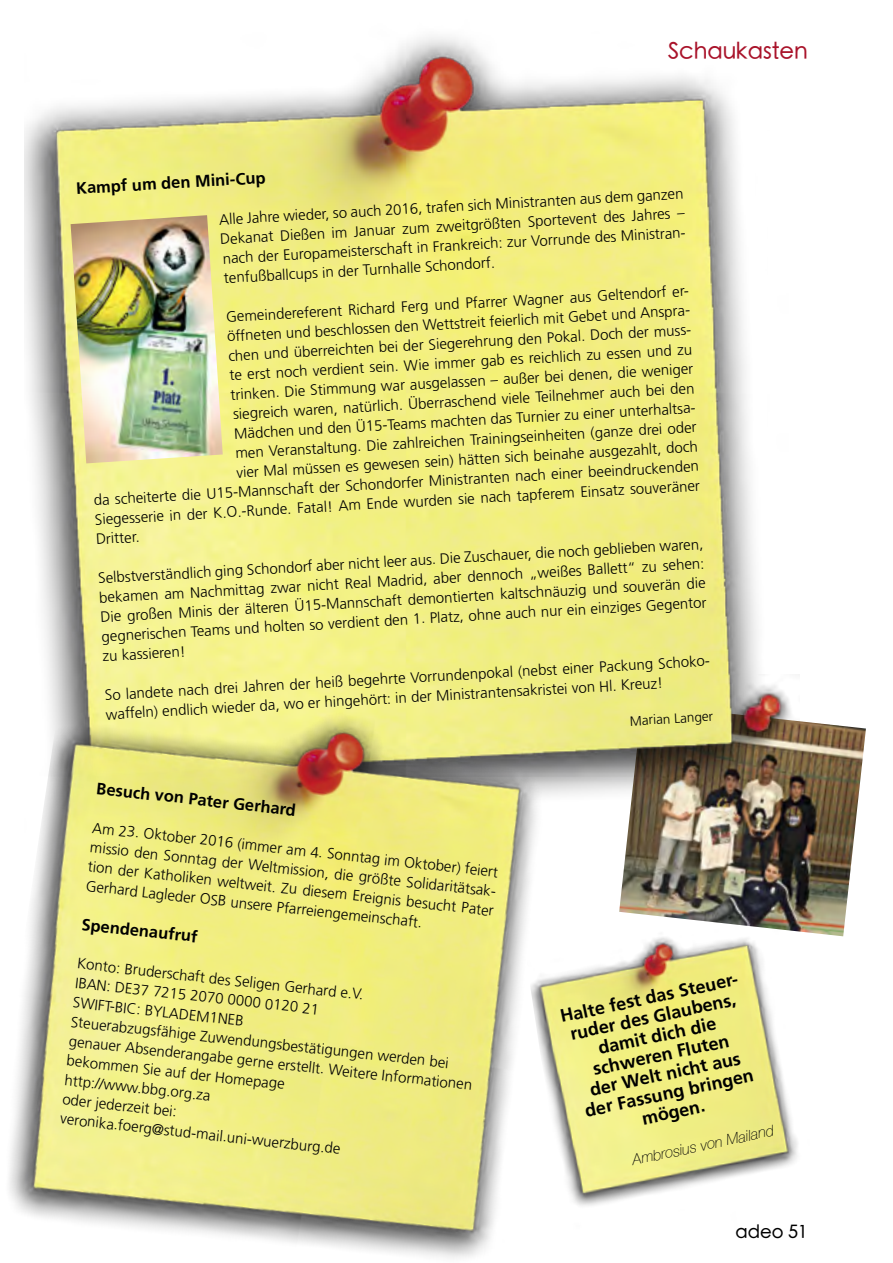
<style>
.page{position:relative;width:893px;height:1263px;background:#fff}
.page>*{position:absolute;margin:0;border:0;box-sizing:border-box;transform-origin:0 0}
.t1{font:500 22.5px "ST Heiti SC";color:#a9132a}
.t2{font:700 18px/19.5px "Frutiger";color:#000;text-align:center}
.t3{font:500 18px "ST Heiti SC";color:#000}
.t4{font:700 16.5px "Frutiger";color:#000}
.t5{font:300 15px/19.5px "Frutiger";color:#000}
.t6{font:italic 100 15px "Helvetica Neue";color:#000}
.t7{font:300 13.5px "Frutiger";color:#000}
</style>
<div class="page">
<img style="left:25px;top:37px;width:841px;height:899px">
<img style="left:9px;top:659px;width:632px;height:600px">
<img style="left:525px;top:909px;width:318px;height:350px">
<img style="left:71px;top:215px;width:152px;height:248px">
<h1 class="t1" style="left:668px;top:39px;width:141px">Schaukasten</h1>
<p class="t4" style="left:76px;top:178px;width:191px;rotate:-3deg">Kampf um den Mini-Cup</p>
<p class="t5" style="left:219px;top:209px;width:469px;rotate:-3deg">Alle Jahre wieder, so auch 2016, trafen sich Ministranten aus dem ganzen Dekanat Dießen im Januar zum zweitgrößten Sportevent des Jahres – nach der Europameisterschaft in Frankreich: zur Vorrunde des Ministran&shy;tenfußballcups in der Turnhalle Schondorf.</p>
<p class="t5" style="left:226px;top:306px;width:467px;rotate:-3deg">Gemeindereferent Richard Ferg und Pfarrer Wagner aus Geltendorf er-</p>
<p class="t5" style="left:227px;top:325px;width:467px;rotate:-3deg">öffneten und beschlossen den Wettstreit feierlich mit Gebet und Anspra-</p>
<p class="t5" style="left:228px;top:345px;width:468px;rotate:-3deg">chen und überreichten bei der Siegerehrung den Pokal. Doch der muss-</p>
<p class="t5" style="left:229px;top:364px;width:465px;rotate:-3deg">te erst noch verdient sein. Wie immer gab es reichlich zu essen und zu</p>
<p class="t5" style="left:230px;top:384px;width:465px;rotate:-3deg">trinken. Die Stimmung war ausgelassen – außer bei denen, die weniger</p>
<p class="t5" style="left:233px;top:403px;width:463px;rotate:-3deg">siegreich waren, natürlich. Überraschend viele Teilnehmer auch bei den</p>
<p class="t5" style="left:234px;top:423px;width:466px;rotate:-3deg">Mädchen und den Ü15-Teams machten das Turnier zu einer unterhaltsa-</p>
<p class="t5" style="left:235px;top:442px;width:463px;rotate:-3deg">men Veranstaltung. Die zahlreichen Trainingseinheiten (ganze drei oder</p>
<p class="t5" style="left:236px;top:462px;width:464px;rotate:-3deg">vier Mal müssen es gewesen sein) hätten sich beinahe ausgezahlt, doch</p>
<p class="t5" style="left:93px;top:489px;width:608px;rotate:-3deg">da scheiterte die U15-Mannschaft der Schondorfer Ministranten nach einer beeindruckenden</p>
<p class="t5" style="left:94px;top:509px;width:607px;rotate:-3deg">Siegesserie in der K.O.-Runde. Fatal! Am Ende wurden sie nach tapferem Einsatz souveräner</p>
<p class="t5" style="left:96px;top:529px;width:45px;rotate:-3deg">Dritter.</p>
<p class="t5" style="left:98px;top:567px;width:608px;text-align:justify;rotate:-3deg">Selbstverständlich ging Schondorf aber nicht leer aus. Die Zuschauer, die noch geblieben waren, bekamen am Nachmittag zwar nicht Real Madrid, aber dennoch „weißes Ballett“ zu sehen:<br>Die großen Minis der älteren Ü15-Mannschaft demontierten kaltschnäuzig und souverän die gegnerischen Teams und holten so verdient den 1. Platz, ohne auch nur ein einziges Gegentor zu kassieren!</p>
<p class="t5" style="left:104px;top:684px;width:610px;rotate:-3deg">So landete nach drei Jahren der heiß begehrte Vorrundenpokal (nebst einer Packung Schoko&shy;waffeln) endlich wieder da, wo er hingehört: in der Ministrantensakristei von Hl. Kreuz!</p>
<p class="t7" style="left:630px;top:713px;width:85px;rotate:-3deg">Marian Langer</p>
<p class="t4" style="left:98px;top:779px;width:202px;rotate:6deg">Besuch von Pater Gerhard</p>
<p class="t5" style="left:93px;top:819px;width:412px;rotate:6deg">Am 23. Oktober 2016 (immer am 4. Sonntag im Oktober) feiert missio den Sonntag der Weltmission, die größte Solidaritätsak&shy;tion der Katholiken weltweit. Zu diesem Ereignis besucht Pater Gerhard Lagleder OSB unsere Pfarreiengemeinschaft.</p>
<p class="t4" style="left:83px;top:914px;width:118px;rotate:6deg">Spendenaufruf</p>
<p class="t5" style="left:78px;top:954px;width:407px;rotate:6deg">Konto: Bruderschaft des Seligen Gerhard e.V.<br>IBAN: DE37 7215 2070 0000 0120 21<br>SWIFT-BIC: BYLADEM1NEB<br>Steuerabzugsfähige Zuwendungsbestätigungen werden bei genauer Absenderangabe gerne erstellt. Weitere Informationen bekommen Sie auf der Homepage<br>http://www.bbg.org.za<br>oder jederzeit bei:<br>veronika.foerg@stud-mail.uni-wuerzburg.de</p>
<p class="t2" style="left:558px;top:1006px;width:186px;rotate:-12deg">Halte fest das Steuer&shy;ruder des Glaubens, damit dich die schweren Fluten<br>der Welt nicht aus der Fassung bringen mögen.</p>
<p class="t6" style="left:630px;top:1149px;width:146px;rotate:-12deg">Ambrosius von Mailand</p>
<p class="t3" style="left:735px;top:1223px;width:74px">adeo 51</p>
</div>
